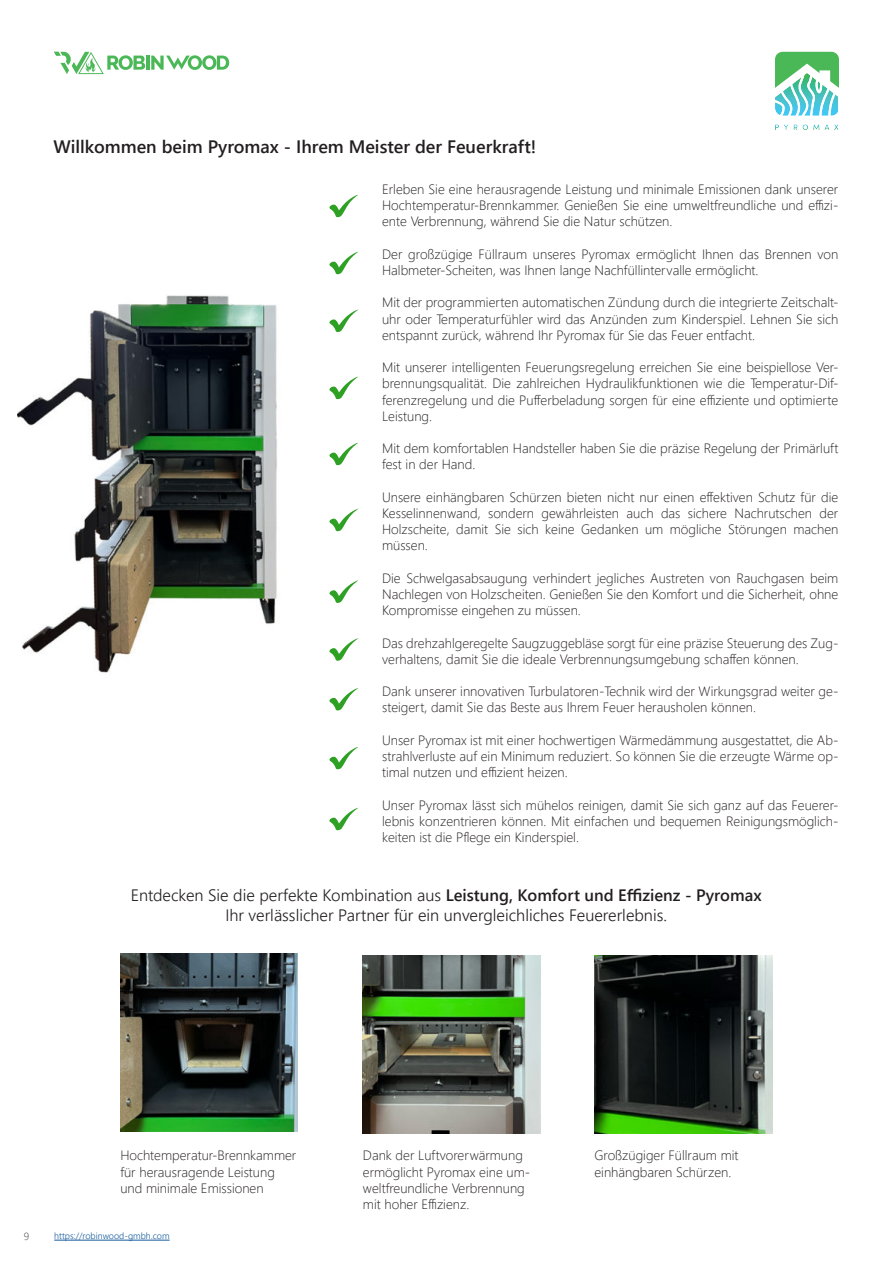
<style>
.page{position:relative;width:893px;height:1263px;background:#fff}
.page>*{position:absolute;margin:0;border:0;box-sizing:border-box;transform-origin:0 0}
.t1{font:600 18px "Segoe UI";color:#231f20}
.t2{font:300 16.5px/19.8px "Segoe UI";color:#231f20;text-align:center}
.t3{font:300 13.5px/16.2px "Segoe UI";color:#231f20;text-align:justify}
.t4{font:300 10.5px "Segoe UI";color:#3e3e3f}
.t5{font:300 9px "Segoe UI";color:#175d9e}
.s1{font-weight:600}
</style>
<div class="page">
<hr style="left:146px;top:56px;width:3px;height:14px;background:#4bb857">
<svg style="left:151px;top:55px;width:78px;height:15px"></svg>
<svg style="left:54px;top:52px;width:91px;height:22px"></svg>
<svg style="left:775px;top:52px;width:64px;height:64px"></svg>
<svg style="left:775px;top:124px;width:63px;height:6px"></svg>
<hr style="left:54px;top:1240px;width:116px;height:1px;background:#175d9e">
<img style="left:17px;top:295px;width:260px;height:378px">
<img style="left:120px;top:954px;width:178px;height:177px">
<img style="left:363px;top:956px;width:177px;height:177px">
<img style="left:594px;top:956px;width:178px;height:177px">
<svg style="left:329px;top:807px;width:29px;height:24px"></svg>
<svg style="left:329px;top:194px;width:30px;height:24px"></svg>
<svg style="left:329px;top:251px;width:30px;height:24px"></svg>
<svg style="left:329px;top:309px;width:30px;height:23px"></svg>
<svg style="left:329px;top:376px;width:30px;height:24px"></svg>
<svg style="left:329px;top:442px;width:30px;height:24px"></svg>
<svg style="left:329px;top:508px;width:30px;height:24px"></svg>
<svg style="left:329px;top:580px;width:30px;height:23px"></svg>
<svg style="left:329px;top:638px;width:30px;height:23px"></svg>
<svg style="left:329px;top:688px;width:30px;height:23px"></svg>
<svg style="left:329px;top:747px;width:29px;height:23px"></svg>
<h1 class="t1" style="left:53px;top:130px;width:484px">Willkommen beim Pyromax - Ihrem Meister der Feuerkraft!</h1>
<p class="t3" style="left:382px;top:182px;width:458px">Erleben Sie eine herausragende Leistung und minimale Emissionen dank unserer Hochtemperatur-Brennkammer. Genießen Sie eine umweltfreundliche und effizi&shy;ente Verbrennung, während Sie die Natur schützen.</p>
<p class="t3" style="left:382px;top:247px;width:458px">Der großzügige Füllraum unseres Pyromax ermöglicht Ihnen das Brennen von<br>Halbmeter-Scheiten, was Ihnen lange Nachfüllintervalle ermöglicht.</p>
<p class="t3" style="left:382px;top:296px;width:458px">Mit der programmierten automatischen Zündung durch die integrierte Zeitschalt&shy;uhr oder Temperaturfühler wird das Anzünden zum Kinderspiel. Lehnen Sie sich entspannt zurück, während Ihr Pyromax für Sie das Feuer entfacht.</p>
<p class="t3" style="left:382px;top:361px;width:458px">Mit unserer intelligenten Feuerungsregelung erreichen Sie eine beispiellose Ver&shy;brennungsqualität. Die zahlreichen Hydraulikfunktionen wie die Temperatur-Dif&shy;ferenzregelung und die Pufferbeladung sorgen für eine effiziente und optimierte Leistung.</p>
<p class="t3" style="left:382px;top:442px;width:458px">Mit dem komfortablen Handsteller haben Sie die präzise Regelung der Primärluft fest in der Hand.</p>
<p class="t3" style="left:382px;top:488px;width:458px">Unsere einhängbaren Schürzen bieten nicht nur einen effektiven Schutz für die Kesselinnenwand, sondern gewährleisten auch das sichere Nachrutschen der Holzscheite, damit Sie sich keine Gedanken um mögliche Störungen machen müssen.</p>
<p class="t3" style="left:382px;top:571px;width:458px">Die Schwelgasabsaugung verhindert jegliches Austreten von Rauchgasen beim Nachlegen von Holzscheiten. Genießen Sie den Komfort und die Sicherheit, ohne Kompromisse eingehen zu müssen.</p>
<p class="t3" style="left:382px;top:636px;width:458px">Das drehzahlgeregelte Saugzuggebläse sorgt für eine präzise Steuerung des Zug&shy;verhaltens, damit Sie die ideale Verbrennungsumgebung schaffen können.</p>
<p class="t3" style="left:382px;top:685px;width:458px">Dank unserer innovativen Turbulatoren-Technik wird der Wirkungsgrad weiter ge&shy;steigert, damit Sie das Beste aus Ihrem Feuer herausholen können.</p>
<p class="t3" style="left:382px;top:733px;width:458px">Unser Pyromax ist mit einer hochwertigen Wärmedämmung ausgestattet, die Ab&shy;strahlverluste auf ein Minimum reduziert. So können Sie die erzeugte Wärme op&shy;timal nutzen und effizient heizen.</p>
<p class="t3" style="left:382px;top:798px;width:458px">Unser Pyromax lässt sich mühelos reinigen, damit Sie sich ganz auf das Feuerer&shy;lebnis konzentrieren können. Mit einfachen und bequemen Reinigungsmöglich&shy;keiten ist die Pflege ein Kinderspiel.</p>
<p class="t2" style="left:131px;top:884px;width:632px">Entdecken Sie die perfekte Kombination aus <span class="s1">Leistung, Komfort und Effizienz - Pyromax<br></span>Ihr verlässlicher Partner für ein unvergleichliches Feuererlebnis.</p>
<p class="t3" style="left:120px;top:1149px;width:178px;text-align:left">Hochtemperatur-Brennkammer für herausragende Leistung und minimale Emissionen</p>
<p class="t3" style="left:363px;top:1149px;width:169px;text-align:left">Dank der Luftvorerwärmung ermöglicht Pyromax eine um&shy;weltfreundliche Verbrennung mit hoher Effizienz.</p>
<p class="t3" style="left:594px;top:1149px;width:146px">Großzügiger Füllraum mit einhängbaren Schürzen.</p>
<p class="t4" style="left:24px;top:1232px;width:7px">9</p>
<p class="t5" style="left:54px;top:1233px;width:117px">https://robinwood-gmbh.com</p>
</div>
